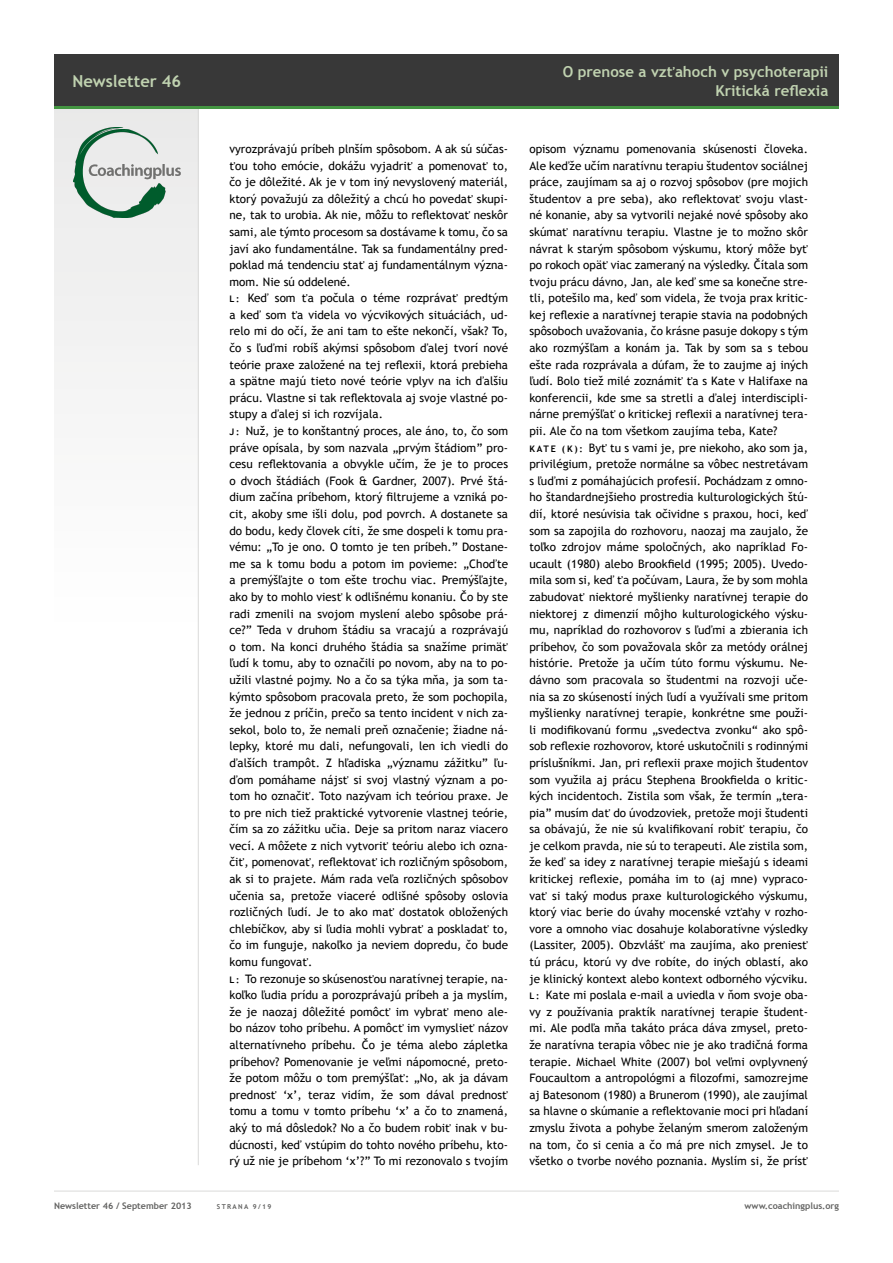
<style>
.page{position:relative;width:893px;height:1263px;background:#fff}
.page>*{position:absolute;margin:0;border:0;box-sizing:border-box;transform-origin:0 0}
.t1{font:700 16.5px "Trebuchet MS";color:#c0d2b0}
.t2{font:700 15px/18.9px "Trebuchet MS";color:#c0d2b0;text-align:right}
.t3{font:11.7px/16.6px "Trebuchet MS";color:#000}
.t4{font:700 9px "Trebuchet MS";color:#636362}
.t5{font:700 6.75px "Trebuchet MS";letter-spacing:.2em;color:#636362}
.s1{font-weight:700;font-size:9px}
</style>
<div class="page">
<div style="left:54px;top:106px;width:145px;height:525px;background:#f5f5f5"></div>
<hr style="left:54px;top:1191px;width:785px;height:1px;background:#dadad9">
<hr style="left:198px;top:108px;width:1px;height:1057px;background:#dadad9">
<div style="left:54px;top:54px;width:785px;height:53px;background:#383838"></div>
<hr style="left:54px;top:106px;width:785px;height:3px;background:#449542">
<img style="left:74px;top:127px;width:106px;height:91px">
<h1 class="t1" style="left:72px;top:70px;width:110px">Newsletter 46</h1>
<p class="t2" style="left:563px;top:62px;width:267px">O prenose a vzťahoch v psychoterapii<br>Kritická reflexia</p>
<p class="t3" style="left:229px;top:141px;width:280px">vyrozprávajú príbeh plnším spôsobom. A ak sú súčas&shy;ťou toho emócie, dokážu vyjadriť a pomenovať to, čo je dôležité. Ak je v tom iný nevyslovený materiál, ktorý považujú za dôležitý a chcú ho povedať skupi&shy;ne, tak to urobia. Ak nie, môžu to reflektovať neskôr sami, ale týmto procesom sa dostávame k tomu, čo sa javí ako fundamentálne. Tak sa fundamentálny pred&shy;poklad má tendenciu stať aj fundamentálnym význa&shy;mom. Nie sú oddelené.<br><span class="s1">L :</span> Keď som ťa počula o téme rozprávať predtým a keď som ťa videla vo výcvikových situáciách, ud&shy;relo mi do očí, že ani tam to ešte nekončí, však? To, čo s ľuďmi robíš akýmsi spôsobom ďalej tvorí nové teórie praxe založené na tej reflexii, ktorá prebieha a spätne majú tieto nové teórie vplyv na ich ďalšiu prácu. Vlastne si tak reflektovala aj svoje vlastné po&shy;stupy a ďalej si ich rozvíjala.<br><span class="s1">J :</span> Nuž, je to konštantný proces, ale áno, to, čo som práve opísala, by som nazvala „prvým štádiom” pro&shy;cesu reflektovania a obvykle učím, že je to proces o dvoch štádiách (Fook &amp; Gardner, 2007). Prvé štá&shy;dium začína príbehom, ktorý filtrujeme a vzniká po&shy;cit, akoby sme išli dolu, pod povrch. A dostanete sa do bodu, kedy človek cíti, že sme dospeli k tomu pra&shy;vému: „To je ono. O tomto je ten príbeh.” Dostane&shy;me sa k tomu bodu a potom im povieme: „Choďte a premýšľajte o tom ešte trochu viac. Premýšľajte, ako by to mohlo viesť k odlišnému konaniu. Čo by ste radi zmenili na svojom myslení alebo spôsobe prá&shy;ce?” Teda v druhom štádiu sa vracajú a rozprávajú o tom. Na konci druhého štádia sa snažíme primäť ľudí k tomu, aby to označili po novom, aby na to po&shy;užili vlastné pojmy. No a čo sa týka mňa, ja som ta&shy;kýmto spôsobom pracovala preto, že som pochopila, že jednou z príčin, prečo sa tento incident v nich za&shy;sekol, bolo to, že nemali preň označenie; žiadne ná&shy;lepky, ktoré mu dali, nefungovali, len ich viedli do ďalších trampôt. Z hľadiska „významu zážitku” ľu&shy;ďom pomáhame nájsť si svoj vlastný význam a po&shy;tom ho označiť. Toto nazývam ich teóriou praxe. Je to pre nich tiež praktické vytvorenie vlastnej teórie, čím sa zo zážitku učia. Deje sa pritom naraz viacero vecí. A môžete z nich vytvoriť teóriu alebo ich ozna&shy;čiť, pomenovať, reflektovať ich rozličným spôsobom, ak si to prajete. Mám rada veľa rozličných spôsobov učenia sa, pretože viaceré odlišné spôsoby oslovia rozličných ľudí. Je to ako mať dostatok obložených chlebíčkov, aby si ľudia mohli vybrať a poskladať to, čo im funguje, nakoľko ja neviem dopredu, čo bude komu fungovať.<br><span class="s1">L :</span> To rezonuje so skúsenosťou naratívnej terapie, na&shy;koľko ľudia prídu a porozprávajú príbeh a ja myslím, že je naozaj dôležité pomôcť im vybrať meno ale&shy;bo názov toho príbehu. A pomôcť im vymyslieť názov alternatívneho príbehu. Čo je téma alebo zápletka príbehov? Pomenovanie je veľmi nápomocné, preto&shy;že potom môžu o tom premýšľať: „No, ak ja dávam prednosť ‘x’, teraz vidím, že som dával prednosť tomu a tomu v tomto príbehu ‘x’ a čo to znamená, aký to má dôsledok? No a čo budem robiť inak v bu&shy;dúcnosti, keď vstúpim do tohto nového príbehu, kto&shy;rý už nie je príbehom ‘x’?” To mi rezonovalo s tvojím</p>
<p class="t3" style="left:529px;top:141px;width:280px">opisom významu pomenovania skúsenosti človeka.<br>Ale keďže učím naratívnu terapiu študentov sociálnej práce, zaujímam sa aj o rozvoj spôsobov (pre mojich študentov a pre seba), ako reflektovať svoju vlast&shy;né konanie, aby sa vytvorili nejaké nové spôsoby ako skúmať naratívnu terapiu. Vlastne je to možno skôr návrat k starým spôsobom výskumu, ktorý môže byť po rokoch opäť viac zameraný na výsledky. Čítala som tvoju prácu dávno, Jan, ale keď sme sa konečne stre&shy;tli, potešilo ma, keď som videla, že tvoja prax kritic&shy;kej reflexie a naratívnej terapie stavia na podobných spôsoboch uvažovania, čo krásne pasuje dokopy s tým ako rozmýšľam a konám ja. Tak by som sa s tebou ešte rada rozprávala a dúfam, že to zaujme aj iných ľudí. Bolo tiež milé zoznámiť ťa s Kate v Halifaxe na konferencii, kde sme sa stretli a ďalej interdiscipli&shy;nárne premýšľať o kritickej reflexii a naratívnej tera&shy;pii. Ale čo na tom všetkom zaujíma teba, Kate?<br><span class="s1">K at e ( K ) :</span> Byť tu s vami je, pre niekoho, ako som ja, privilégium, pretože normálne sa vôbec nestretávam s ľuďmi z pomáhajúcich profesií. Pochádzam z omno&shy;ho štandardnejšieho prostredia kulturologických štú&shy;dií, ktoré nesúvisia tak očividne s praxou, hoci, keď som sa zapojila do rozhovoru, naozaj ma zaujalo, že toľko zdrojov máme spoločných, ako napríklad Fo&shy;ucault (1980) alebo Brookfield (1995; 2005). Uvedo&shy;mila som si, keď ťa počúvam, Laura, že by som mohla zabudovať niektoré myšlienky naratívnej terapie do niektorej z dimenzií môjho kulturologického výsku&shy;mu, napríklad do rozhovorov s ľuďmi a zbierania ich príbehov, čo som považovala skôr za metódy orálnej histórie. Pretože ja učím túto formu výskumu. Ne&shy;dávno som pracovala so študentmi na rozvoji uče&shy;nia sa zo skúseností iných ľudí a využívali sme pritom myšlienky naratívnej terapie, konkrétne sme použi&shy;li modifikovanú formu „svedectva zvonku“ ako spô&shy;sob reflexie rozhovorov, ktoré uskutočnili s rodinnými príslušníkmi. Jan, pri reflexii praxe mojich študentov som využila aj prácu Stephena Brookfielda o kritic&shy;kých incidentoch. Zistila som však, že termín „tera&shy;pia” musím dať do úvodzoviek, pretože moji študenti sa obávajú, že nie sú kvalifikovaní robiť terapiu, čo je celkom pravda, nie sú to terapeuti. Ale zistila som, že keď sa idey z naratívnej terapie miešajú s ideami kritickej reflexie, pomáha im to (aj mne) vypraco&shy;vať si taký modus praxe kulturologického výskumu, ktorý viac berie do úvahy mocenské vzťahy v rozho&shy;vore a omnoho viac dosahuje kolaboratívne výsledky (Lassiter, 2005). Obzvlášť ma zaujíma, ako preniesť tú prácu, ktorú vy dve robíte, do iných oblastí, ako je klinický kontext alebo kontext odborného výcviku.<br><span class="s1">L :</span> Kate mi poslala e-mail a uviedla v ňom svoje oba&shy;vy z používania praktík naratívnej terapie študent&shy;mi. Ale podľa mňa takáto práca dáva zmysel, preto&shy;že naratívna terapia vôbec nie je ako tradičná forma terapie. Michael White (2007) bol veľmi ovplyvnený Foucaultom a antropológmi a filozofmi, samozrejme aj Batesonom (1980) a Brunerom (1990), ale zaujímal sa hlavne o skúmanie a reflektovanie moci pri hľadaní zmyslu života a pohybe želaným smerom založeným na tom, čo si cenia a čo má pre nich zmysel. Je to všetko o tvorbe nového poznania. Myslím si, že prísť</p>
<p class="t4" style="left:54px;top:1200px;width:139px">Newsletter 46 / September 2013</p>
<p class="t5" style="left:217px;top:1202px;width:56px">strana 9/19</p>
<p class="t4" style="left:745px;top:1200px;width:96px">www.coachingplus.org</p>
</div>
